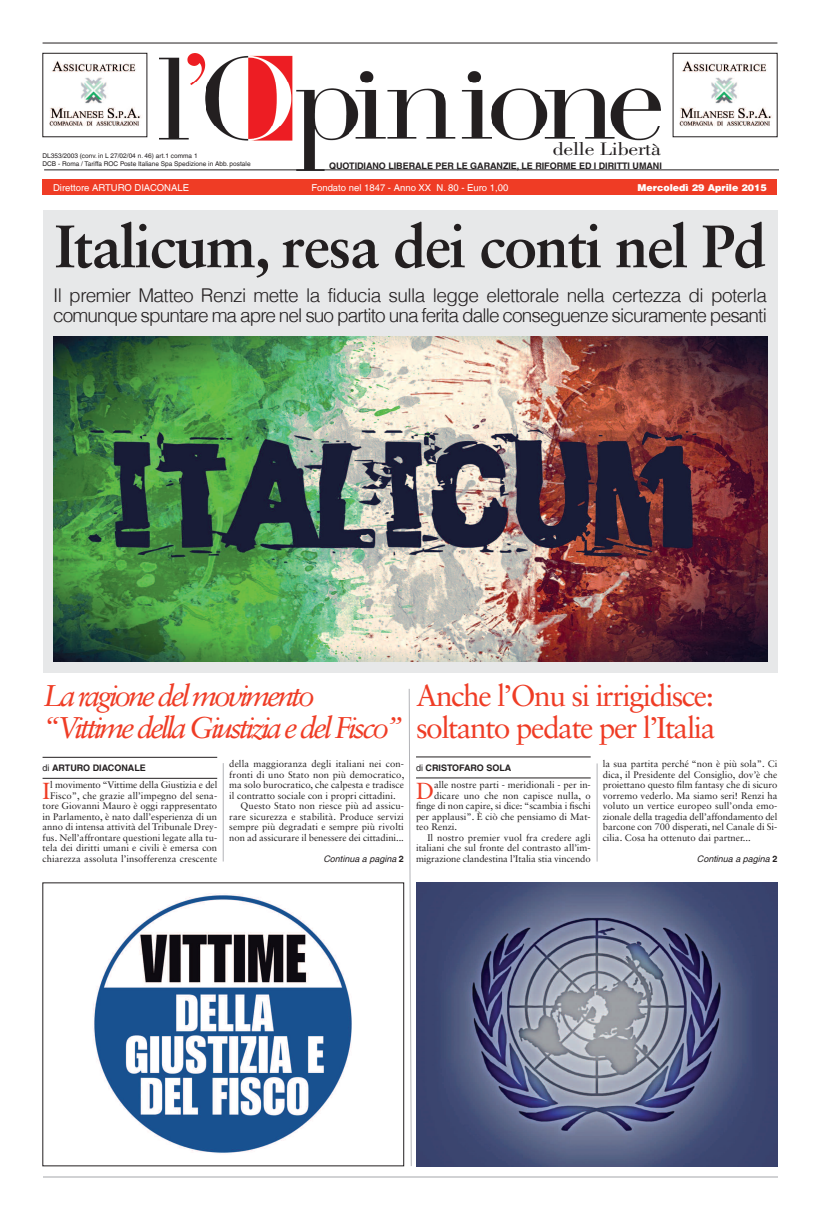
<style>
.page{position:relative;width:820px;height:1219px;background:#fff}
.page>*{position:absolute;margin:0;border:0;box-sizing:border-box;transform-origin:0 0}
.t1{font:700 60px "Sabon LT Std";letter-spacing:-.03em;color:#231f20}
.t2{font:italic 30px/32px "Sabon LT Std";letter-spacing:-.1em;color:#ef3c25}
.t3{font:30px "Sabon LT Std";letter-spacing:-.05em;color:#ef3c25}
.t4{font:23.2px "Sabon LT Std";color:#ef3c25}
.t5{font:300 19px/20px "Helvetica LT";letter-spacing:-.045em;color:#231f20}
.t6{font:18.7px "Bodoni Std";letter-spacing:-.01em;color:#231f20;scale:1.18 1}
.t7{font:9.5px/10.5px "Sabon LT Std";color:#231f20;text-align:right}
.t8{font:9.5px "Helvetica LT";color:#fff}
.t9{font:900 9.5px "Helvetica LT";color:#fff}
.t10{font:700 9px "Helvetica LT";letter-spacing:-.005em;color:#231f20}
.t11{font:italic 9px "Helvetica LT";color:#231f20}
.t12{font:6.5px/7.8px "Helvetica LT";color:#231f20}
.s1{font-style:normal}
.s2{font-weight:400}
.s3{font-weight:700;font-style:normal}
</style>
<div class="page">
<img style="left:159px;top:53px;width:501px;height:118px">
<div style="left:43px;top:179px;width:734px;height:16px;background:#ef3c25"></div>
<hr style="left:44px;top:169px;width:734px;height:1px;background:#231f20">
<hr style="left:43px;top:43px;width:734px;height:1px;background:#231f20">
<hr style="left:43px;top:1176px;width:734px;height:2px;background:#d1d2d4">
<div style="left:43px;top:210px;width:734px;height:462px;background:#e7e8e9"></div>
<hr style="left:223px;top:763px;width:1px;height:98px;background:#b2b3b7">
<hr style="left:43px;top:778px;width:174px;height:1px;background:#231f20">
<hr style="left:43px;top:757px;width:174px;height:1px;background:#231f20">
<hr style="left:416px;top:778px;width:174px;height:1px;background:#231f20">
<hr style="left:416px;top:757px;width:174px;height:1px;background:#231f20">
<svg style="left:409px;top:689px;width:2px;height:477px"></svg>
<hr style="left:596px;top:763px;width:1px;height:99px;background:#b2b3b7">
<img style="left:54px;top:337px;width:713px;height:325px">
<img style="left:93px;top:894px;width:259px;height:260px">
<img style="left:416px;top:883px;width:361px;height:283px">
<img style="left:49px;top:61px;width:93px;height:66px">
<img style="left:679px;top:61px;width:94px;height:66px">
<h3 class="t6" style="left:552px;top:142px;width:93px">delle Libertà</h3>
<p class="t12" style="left:43px;top:152px;width:209px">DL353/2003 (conv. in L 27/02/04 n. 46) art.1 comma 1<br>DCB - Roma / Tariffa ROC Poste Italiane Spa Spedizione in Abb. postale</p>
<p class="t10" style="left:329px;top:160px;width:334px">QUOTIDIANO LIBERALE PER LE GARANZIE, LE RIFORME ED I DIRITTI UMANI</p>
<p class="t8" style="left:53px;top:182px;width:137px">Direttore ARTURO DIACONALE</p>
<p class="t8" style="left:311px;top:182px;width:198px">Fondato nel 1847 - Anno XX N. 80 - Euro 1,00</p>
<p class="t9" style="left:637px;top:181px;width:131px">Mercoledì 29 Aprile 2015</p>
<h1 class="t1" style="left:55px;top:222px;width:712px">Italicum, resa dei conti nel Pd</h1>
<h3 class="t5" style="left:53px;top:285px;width:715px">Il premier Matteo Renzi mette la fiducia sulla legge elettorale nella certezza di poterla comunque spuntare ma apre nel suo partito una ferita dalle conseguenze sicuramente pesanti</h3>
<h2 class="t3" style="left:416px;top:683px;width:299px">Anche l’Onu si irrigidisce:</h2>
<h2 class="t2" style="left:43px;top:682px;width:673px">La ragione del movimento<br>“Vittime della Giustizia e del Fisco” <span class="s1">soltanto pedate per l’Italia</span></h2>
<p class="t10" style="left:43px;top:763px;width:105px"><span class="s2">di</span> ARTURO DIACONALE</p>
<h3 class="t4" style="left:43px;top:781px;width:9px">I</h3>
<p class="t7" style="left:229px;top:759px;width:176px">della maggioranza degli italiani nei con-</p>
<p class="t7" style="left:229px;top:770px;width:176px">fronti di uno Stato non più democratico,</p>
<p class="t7" style="left:229px;top:780px;width:176px">ma solo burocratico, che calpesta e tradisce</p>
<p class="t7" style="left:229px;top:791px;width:168px">il contratto sociale con i propri cittadini.</p>
<p class="t7" style="left:240px;top:801px;width:165px">Questo Stato non riesce più ad assicu-</p>
<p class="t7" style="left:229px;top:812px;width:176px">rare sicurezza e stabilità. Produce servizi</p>
<p class="t7" style="left:229px;top:822px;width:176px">sempre più degradati e sempre più rivolti</p>
<p class="t7" style="left:229px;top:833px;width:176px">non ad assicurare il benessere dei cittadini...</p>
<p class="t7" style="left:602px;top:759px;width:176px;text-align:justify">la sua partita perché “non è più sola”. Ci dica, il Presidente del Consiglio, dov’è che proiettano questo film fantasy che di sicuro vorremo vederlo. Ma siamo seri! Renzi ha voluto un vertice europeo sull’onda emo&shy;zionale della tragedia dell’affondamento del barcone con 700 disperati, nel Canale di Si&shy;cilia. Cosa ha ottenuto dai partner...</p>
<p class="t10" style="left:416px;top:762px;width:97px"><span class="s2">di</span> CRISTOFARO SOLA</p>
<h3 class="t4" style="left:416px;top:781px;width:20px">D</h3>
<p class="t7" style="left:434px;top:780px;width:158px">alle nostre parti - meridionali - per in-</p>
<p class="t7" style="left:43px;top:780px;width:176px">l movimento “Vittime della Giustizia e del Fisco”, che grazie all’impegno del sena&shy;tore Giovanni Mauro è oggi rappresentato in Parlamento, è nato dall’esperienza di un anno di intensa attività del Tribunale Drey&shy;fus. Nell’affrontare questioni legate alla tu&shy;tela dei diritti umani e civili è emersa con chiarezza assoluta l’insofferenza crescente</p>
<p class="t7" style="left:434px;top:791px;width:158px">dicare uno che non capisce nulla, o</p>
<p class="t7" style="left:416px;top:801px;width:176px">finge di non capire, si dice: “scambia i fischi</p>
<p class="t7" style="left:416px;top:812px;width:176px">per applausi”. È ciò che pensiamo di Mat-</p>
<p class="t7" style="left:416px;top:822px;width:43px">teo Renzi.</p>
<p class="t7" style="left:427px;top:833px;width:165px">Il nostro premier vuol fra credere agli</p>
<p class="t7" style="left:416px;top:843px;width:176px">italiani che sul fronte del contrasto all’im-</p>
<p class="t11" style="left:323px;top:853px;width:82px">Continua a pagina <span class="s3">2</span></p>
<p class="t7" style="left:416px;top:854px;width:176px">migrazione clandestina l’Italia stia vincendo</p>
<p class="t11" style="left:696px;top:853px;width:82px">Continua a pagina <span class="s3">2</span></p>
</div>
